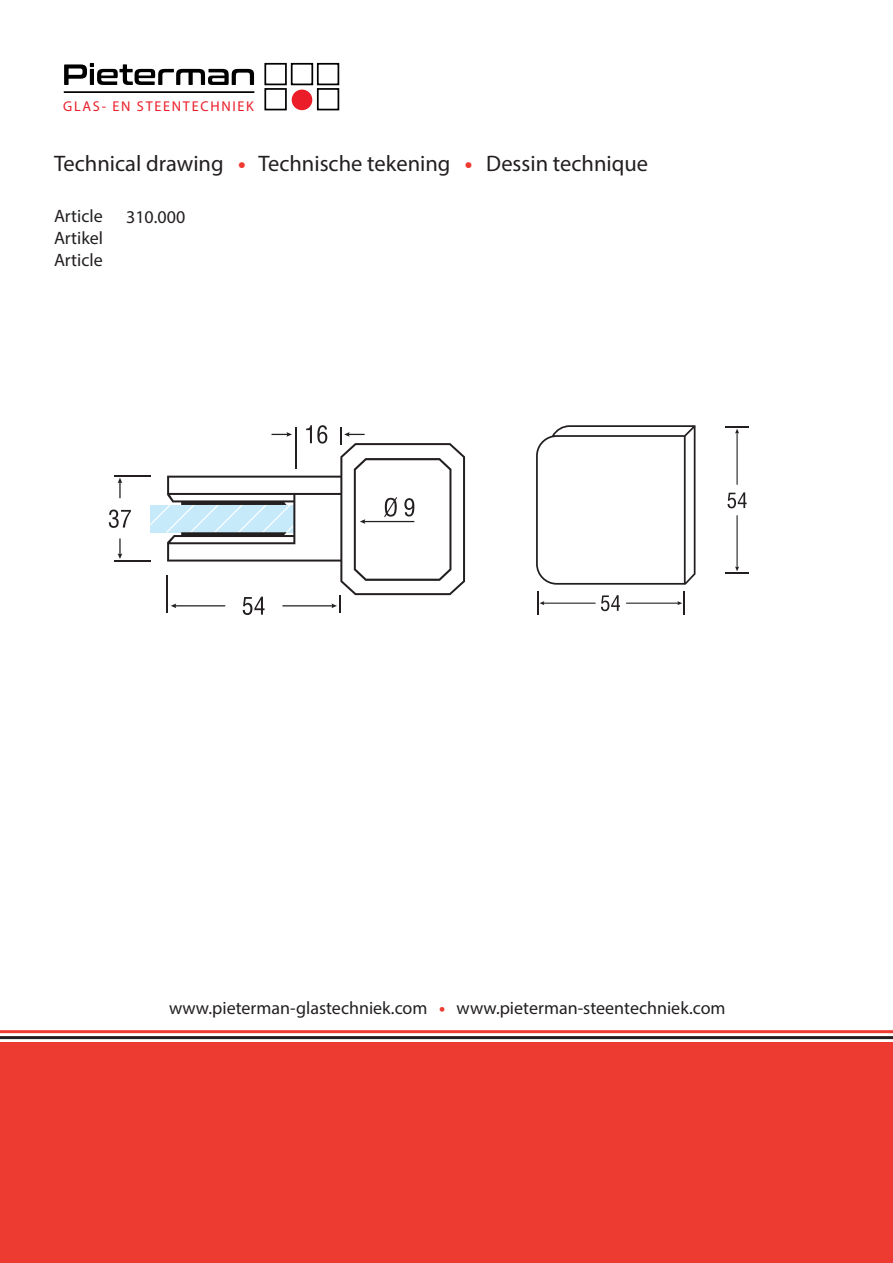
<style>
.page{position:relative;width:893px;height:1263px;background:#fff}
.page>*{position:absolute;margin:0;border:0;box-sizing:border-box;transform-origin:0 0}
.t1{font:22.5px "Myriad Pro";color:#231f20}
.t2{font:18px/21.6px "Myriad Pro";color:#231f20;text-align:justify}
.t3{font:14.25px "Myriad Pro";letter-spacing:.12em;color:#ea1d28}
.s1{font-weight:700;color:#ee3b32}
</style>
<div class="page">
<div style="left:0;top:1042px;width:893px;height:221px;background:#ee3b32"></div>
<hr style="left:0;top:1036px;width:893px;height:3px;background:#231f20">
<hr style="left:0;top:1030px;width:893px;height:3px;background:#ee3b32">
<svg style="left:64px;top:63px;width:190px;height:22px"></svg>
<hr style="left:64px;top:91px;width:190px;height:2px;background:#000001">
<div style="left:264px;top:63px;width:23px;height:22px;border:2px solid #000001"></div>
<div style="left:291px;top:63px;width:22px;height:22px;border:2px solid #000001"></div>
<div style="left:317px;top:63px;width:22px;height:22px;border:2px solid #000001"></div>
<div style="left:317px;top:88px;width:22px;height:22px;border:2px solid #000001"></div>
<div style="left:264px;top:88px;width:23px;height:22px;border:2px solid #000001"></div>
<div style="left:292px;top:90px;width:20px;height:20px;background:#ea1d28;border-radius:50%"></div>
<svg style="left:150px;top:505px;width:17px;height:27px"></svg>
<hr style="left:294px;top:427px;width:2px;height:42px;background:#231f20">
<hr style="left:115px;top:474px;width:36px;height:2px;background:#231f20">
<hr style="left:115px;top:560px;width:36px;height:2px;background:#231f20">
<hr style="left:166px;top:575px;width:2px;height:38px;background:#231f20">
<svg style="left:118px;top:478px;width:4px;height:20px"></svg>
<svg style="left:118px;top:538px;width:4px;height:21px"></svg>
<svg style="left:282px;top:595px;width:59px;height:18px"></svg>
<svg style="left:171px;top:603px;width:54px;height:5px"></svg>
<svg style="left:271px;top:432px;width:21px;height:5px"></svg>
<svg style="left:340px;top:427px;width:25px;height:16px"></svg>
<svg style="left:306px;top:425px;width:21px;height:18px"></svg>
<svg style="left:167px;top:443px;width:298px;height:152px"></svg>
<svg style="left:243px;top:597px;width:22px;height:18px"></svg>
<svg style="left:109px;top:509px;width:22px;height:19px"></svg>
<hr style="left:537px;top:591px;width:2px;height:24px;background:#231f20">
<hr style="left:683px;top:591px;width:2px;height:24px;background:#231f20">
<svg style="left:626px;top:601px;width:56px;height:4px"></svg>
<svg style="left:539px;top:595px;width:81px;height:16px"></svg>
<hr style="left:725px;top:572px;width:24px;height:2px;background:#231f20">
<hr style="left:725px;top:426px;width:24px;height:2px;background:#231f20">
<svg style="left:735px;top:429px;width:4px;height:56px"></svg>
<svg style="left:735px;top:515px;width:4px;height:56px"></svg>
<svg style="left:727px;top:492px;width:20px;height:16px"></svg>
<svg style="left:536px;top:425px;width:159px;height:160px"></svg>
<p class="t3" style="left:63px;top:97px;width:192px">GLAS- EN STEENTECHNIEK</p>
<p class="t1" style="left:54px;top:150px;width:596px">Technical drawing <span class="s1">•</span> Technische tekening <span class="s1">•</span> Dessin technique</p>
<p class="t2" style="left:54px;top:205px;width:51px">Article Artikel Article</p>
<p class="t2" style="left:126px;top:206px;width:61px">310.000</p>
<p class="t2" style="left:169px;top:996px;width:558px">www.pieterman-glastechniek.com <span class="s1">•</span> www.pieterman-steentechniek.com</p>
</div>
